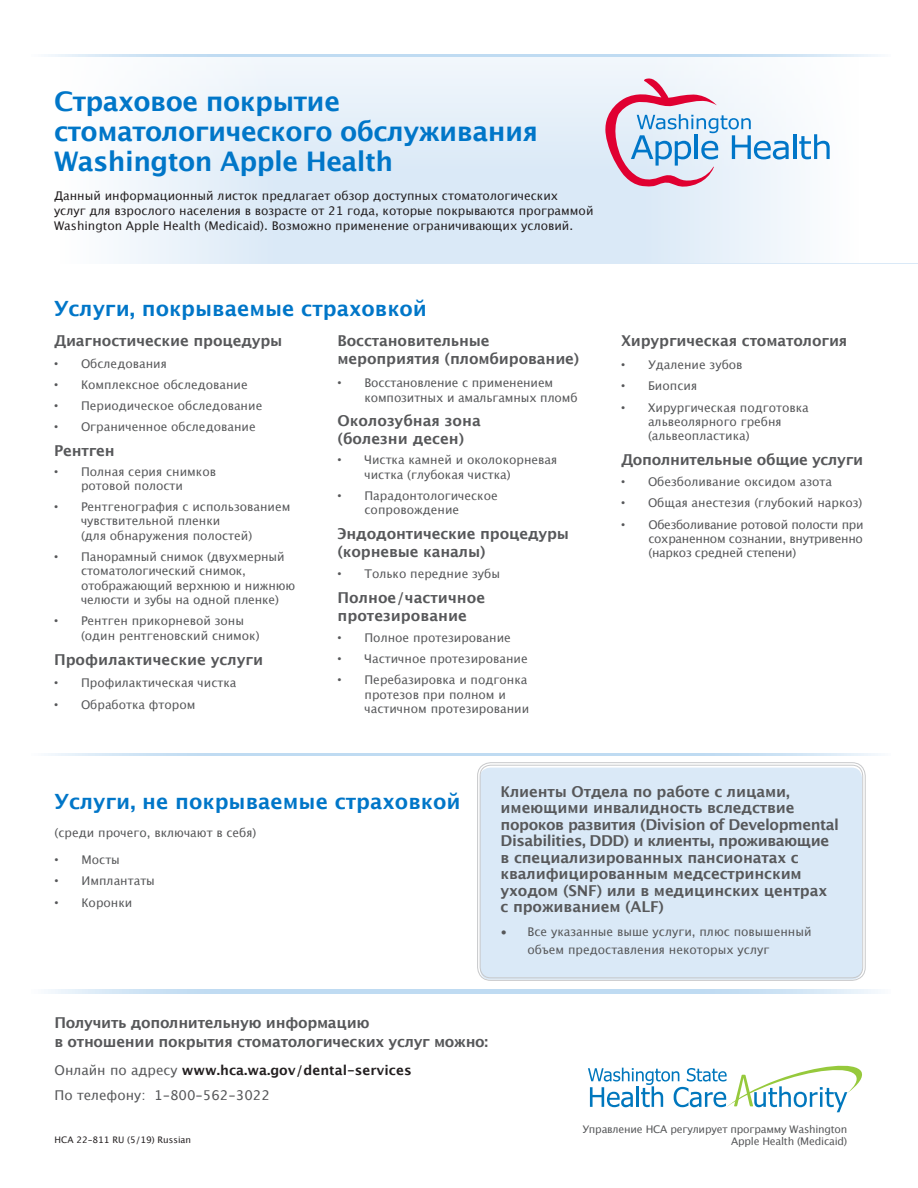
<style>
.page{position:relative;width:918px;height:1188px;background:#fff}
.page>*{position:absolute;margin:0;border:0;box-sizing:border-box;transform-origin:0 0}
.t1{font:700 27px/30px "Lucida Grande";letter-spacing:-.02em;color:#0076c8}
.t2{font:700 21px "Lucida Grande";color:#0076c8}
.Default{font:700 15px/16.5px "Lucida Grande";letter-spacing:-.01em;color:#57585a}
.t3{font:700 13.5px "Lucida Grande";color:#231f20}
.t4{font:13.5px "Lucida Grande";color:#57585a}
.t5{font:12px/14.4px "Lucida Grande";color:#57585a}
.t6{font:12px/15px "Lucida Grande";color:#231f20}
.AH_Body_text{font:10.5px/12.6px "Lucida Grande";letter-spacing:-.02em;color:#57585a;text-align:right}
.t7{font:9px "Lucida Grande";color:#231f20}
.s1{font-family:"Myriad Pro";font-weight:300;font-size:16.5px}
.s2{font-weight:400;color:#57585a}
</style>
<div class="page">
<div style="left:0;top:54px;width:918px;height:210px;background:linear-gradient(to bottom,#ecf3fa,#d5e6f6)"></div>
<svg style="left:642px;top:54px;width:276px;height:209px"></svg>
<div style="left:0;top:0;width:276px;height:264px;background:linear-gradient(to right,#fff,#e1edf8)"></div>
<hr style="left:793px;top:134px;width:3px;height:25px;background:#0076c8">
<svg style="left:799px;top:134px;width:31px;height:25px"></svg>
<svg style="left:605px;top:78px;width:184px;height:109px"></svg>
<svg style="left:588px;top:1066px;width:274px;height:46px"></svg>
<div style="left:0;top:0;width:918px;height:54px;background:#fff"></div>
<hr style="left:27px;top:54px;width:864px;height:2px;background:#bfdbf2">
<hr style="left:27px;top:754px;width:864px;height:2px;background:#bfdbf2">
<svg style="left:48px;top:990px;width:830px;height:4px;background:#c7dff3"></svg>
<div style="left:478px;top:766px;width:386px;height:215px;background:#dae9f7;border-radius:12px"></div>
<div style="left:477px;top:765px;width:388px;height:218px;border:3px solid #fff;border-radius:12px"></div>
<div style="left:477px;top:762px;width:388px;height:219px;border:1px solid #c7c8ca;border-radius:13px"></div>
<div style="left:480px;top:765px;width:383px;height:213px;border:1px solid #c7c8ca;border-radius:11px"></div>
<p class="t1" style="left:54px;top:88px;width:486px">Страховое покрытие стоматологического обслуживания<br>Washington Apple Health</p>
<p class="t6" style="left:54px;top:189px;width:541px">Данный информационный листок предлагает обзор доступных стоматологических<br>услуг для взрослого населения в возрасте от 21 года, которые покрываются программой<br>Washington Apple Health (Medicaid). Возможно применение ограничивающих условий.</p>
<p class="t2" style="left:54px;top:294px;width:375px">Услуги, покрываемые страховкой</p>
<p class="Default" style="left:54px;top:334px;width:230px">Диагностические процедуры</p>
<p class="t5" style="left:54px;top:357px;width:114px"><span class="s1">•</span> Обследования</p>
<p class="t5" style="left:54px;top:378px;width:195px"><span class="s1">•</span> Комплексное обследование</p>
<p class="t5" style="left:54px;top:399px;width:210px"><span class="s1">•</span> Периодическое обследование</p>
<p class="t5" style="left:54px;top:420px;width:203px"><span class="s1">•</span> Ограниченное обследование</p>
<p class="Default" style="left:54px;top:443px;width:62px">Рентген</p>
<p class="t5" style="left:54px;top:465px;width:164px;text-align:center"><span class="s1">•</span> Полная серия снимков ротовой полости</p>
<p class="t5" style="left:81px;top:500px;width:211px;text-indent:-27px"><span class="s1">•</span> Рентгенография с использованием чувствительной пленки<br>(для обнаружения полостей)</p>
<p class="t5" style="left:81px;top:550px;width:216px;text-indent:-27px"><span class="s1">•</span> Панорамный снимок (двухмерный стоматологический снимок, отображающий верхнюю и нижнюю челюсти и зубы на одной пленке)</p>
<p class="t5" style="left:81px;top:614px;width:180px;text-indent:-27px"><span class="s1">•</span> Рентген прикорневой зоны (один рентгеновский снимок)</p>
<p class="Default" style="left:54px;top:652px;width:211px">Профилактические услуги</p>
<p class="t5" style="left:54px;top:677px;width:184px"><span class="s1">•</span> Профилактическая чистка</p>
<p class="t5" style="left:54px;top:698px;width:143px"><span class="s1">•</span> Обработка фтором</p>
<p class="Default" style="left:338px;top:333px;width:244px;line-height:18px">Восстановительные мероприятия (пломбирование)</p>
<p class="t5" style="left:364px;top:376px;width:215px;text-indent:-27px"><span class="s1">•</span> Восстановление с применением композитных и амальгамных пломб</p>
<p class="Default" style="left:338px;top:413px;width:145px;line-height:18px">Околозубная зона (болезни десен)</p>
<p class="t5" style="left:364px;top:453px;width:194px;text-indent:-27px"><span class="s1">•</span> Чистка камней и околокорневая чистка (глубокая чистка)</p>
<p class="t5" style="left:364px;top:489px;width:135px;text-indent:-27px"><span class="s1">•</span> Парадонтологическое сопровождение</p>
<p class="Default" style="left:338px;top:525px;width:233px;line-height:18px">Эндодонтические процедуры (корневые каналы)</p>
<p class="t5" style="left:338px;top:567px;width:164px"><span class="s1">•</span> Только передние зубы</p>
<p class="Default" style="left:338px;top:589px;width:149px;line-height:18px">Полное/частичное протезирование</p>
<p class="t5" style="left:338px;top:631px;width:175px"><span class="s1">•</span> Полное протезирование</p>
<p class="t5" style="left:338px;top:652px;width:192px"><span class="s1">•</span> Частичное протезирование</p>
<p class="t5" style="left:364px;top:673px;width:166px;text-indent:-27px"><span class="s1">•</span> Перебазировка и подгонка протезов при полном и частичном протезировании</p>
<p class="Default" style="left:621px;top:334px;width:228px">Хирургическая стоматология</p>
<p class="t5" style="left:621px;top:358px;width:123px"><span class="s1">•</span> Удаление зубов</p>
<p class="t5" style="left:621px;top:380px;width:78px"><span class="s1">•</span> Биопсия</p>
<p class="t5" style="left:648px;top:401px;width:162px;text-indent:-27px"><span class="s1">•</span> Хирургическая подготовка альвеолярного гребня (альвеопластика)</p>
<p class="Default" style="left:621px;top:452px;width:244px">Дополнительные общие услуги</p>
<p class="t5" style="left:621px;top:475px;width:213px"><span class="s1">•</span> Обезболивание оксидом азота</p>
<p class="t5" style="left:621px;top:497px;width:243px"><span class="s1">•</span> Общая анестезия (глубокий наркоз)</p>
<p class="t5" style="left:648px;top:518px;width:217px;text-align:justify;text-indent:-27px"><span class="s1">•</span> Обезболивание ротовой полости при сохраненном сознании, внутривенно (наркоз средней степени)</p>
<p class="t2" style="left:55px;top:788px;width:408px">Услуги, не покрываемые страховкой</p>
<p class="t5" style="left:55px;top:826px;width:203px">(среди прочего, включают в себя)</p>
<p class="t5" style="left:55px;top:853px;width:67px"><span class="s1">•</span> Мосты</p>
<p class="t5" style="left:55px;top:874px;width:102px"><span class="s1">•</span> Имплантаты</p>
<p class="t5" style="left:55px;top:896px;width:79px"><span class="s1">•</span> Коронки</p>
<p class="Default" style="left:501px;top:784px;width:340px">Клиенты Отдела по работе с лицами, имеющими инвалидность вследствие пороков развития (Division of Developmental Disabilities, DDD) и клиенты, проживающие в специализированных пансионатах с квалифицированным медсестринским уходом (SNF) или в медицинских центрах с проживанием (ALF)</p>
<p class="t5" style="left:528px;top:923px;width:285px;line-height:18px;text-indent:-27px">• Все указанные выше услуги, плюс повышенный объем предоставления некоторых услуг</p>
<p class="Default" style="left:55px;top:1013px;width:435px;line-height:19.5px">Получить дополнительную информацию<br>в отношении покрытия стоматологических услуг можно:</p>
<p class="t3" style="left:55px;top:1061px;width:359px"><span class="s2">Онлайн по адресу</span> www.hca.wa.gov/dental-services</p>
<p class="t4" style="left:55px;top:1086px;width:217px">По телефону: 1-800-562-3022</p>
<p class="t7" style="left:55px;top:1134px;width:138px">HCA 22-811 RU (5/19) Russian</p>
<p class="AH_Body_text" style="left:582px;top:1123px;width:266px">Управление HCA регулирует программу Washington<br>Apple Health (Medicaid)</p>
</div>
